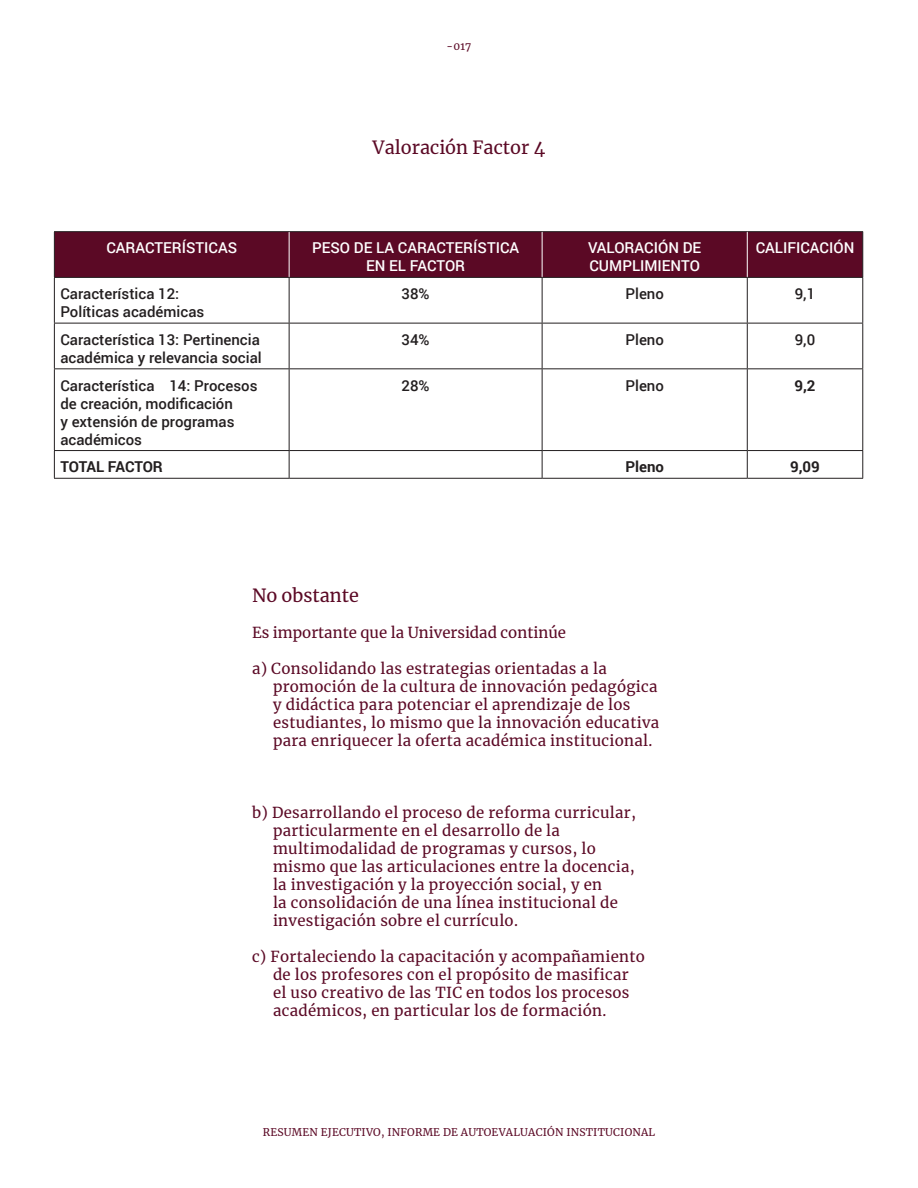
<style>
.page{position:relative;width:918px;height:1188px;background:#fff}
.page>*{position:absolute;margin:0;border:0;box-sizing:border-box;transform-origin:0 0}
.t1{font:18px "Merriweather";color:#5b0925}
.TABULADOS{font:15px/18px "Merriweather";letter-spacing:.02em;color:#5b0925}
.t2{font:500 15px/18px "Roboto";color:#231f20}
.t3{font:500 15px "Roboto";color:#fff}
.TABULADOS-2{font:15px "Merriweather";color:#5b0925}
.t4{font:700 15px "Roboto";color:#231f20}
.t5{font:10.5px "Merriweather";letter-spacing:.02em;color:#5b0925}
</style>
<div class="page">
<div style="left:55px;top:232px;width:807px;height:45px;background:#5b0925"></div>
<hr style="left:54px;top:231px;width:235px;height:1px;background:#231f20">
<hr style="left:54px;top:232px;width:1px;height:45px;background:#231f20">
<hr style="left:289px;top:231px;width:253px;height:1px;background:#231f20">
<hr style="left:542px;top:231px;width:205px;height:1px;background:#231f20">
<hr style="left:747px;top:231px;width:116px;height:1px;background:#231f20">
<hr style="left:862px;top:232px;width:1px;height:45px;background:#231f20">
<hr style="left:289px;top:232px;width:1px;height:45px;background:#fff">
<hr style="left:542px;top:232px;width:1px;height:45px;background:#fff">
<hr style="left:747px;top:232px;width:1px;height:45px;background:#fff">
<hr style="left:54px;top:277px;width:235px;height:1px;background:#231f20">
<hr style="left:54px;top:278px;width:1px;height:45px;background:#231f20">
<hr style="left:289px;top:277px;width:253px;height:1px;background:#231f20">
<hr style="left:289px;top:278px;width:1px;height:45px;background:#231f20">
<hr style="left:542px;top:277px;width:205px;height:1px;background:#231f20">
<hr style="left:542px;top:278px;width:1px;height:45px;background:#231f20">
<hr style="left:747px;top:277px;width:116px;height:1px;background:#231f20">
<hr style="left:747px;top:278px;width:1px;height:45px;background:#231f20">
<hr style="left:862px;top:278px;width:1px;height:45px;background:#231f20">
<hr style="left:54px;top:323px;width:235px;height:1px;background:#231f20">
<hr style="left:54px;top:323px;width:1px;height:45px;background:#231f20">
<hr style="left:289px;top:323px;width:253px;height:1px;background:#231f20">
<hr style="left:289px;top:323px;width:1px;height:45px;background:#231f20">
<hr style="left:542px;top:323px;width:205px;height:1px;background:#231f20">
<hr style="left:542px;top:323px;width:1px;height:45px;background:#231f20">
<hr style="left:747px;top:323px;width:116px;height:1px;background:#231f20">
<hr style="left:747px;top:323px;width:1px;height:45px;background:#231f20">
<hr style="left:862px;top:323px;width:1px;height:45px;background:#231f20">
<hr style="left:54px;top:368px;width:235px;height:1px;background:#231f20">
<hr style="left:54px;top:369px;width:1px;height:81px;background:#231f20">
<hr style="left:289px;top:368px;width:253px;height:1px;background:#231f20">
<hr style="left:289px;top:369px;width:1px;height:81px;background:#231f20">
<hr style="left:542px;top:368px;width:205px;height:1px;background:#231f20">
<hr style="left:542px;top:369px;width:1px;height:81px;background:#231f20">
<hr style="left:747px;top:368px;width:116px;height:1px;background:#231f20">
<hr style="left:747px;top:369px;width:1px;height:81px;background:#231f20">
<hr style="left:862px;top:369px;width:1px;height:81px;background:#231f20">
<hr style="left:54px;top:450px;width:235px;height:1px;background:#231f20">
<svg style="left:54px;top:451px;width:1px;height:27px"></svg>
<hr style="left:289px;top:450px;width:253px;height:1px;background:#231f20">
<svg style="left:289px;top:451px;width:1px;height:27px"></svg>
<hr style="left:542px;top:450px;width:205px;height:1px;background:#231f20">
<svg style="left:542px;top:451px;width:1px;height:27px"></svg>
<hr style="left:747px;top:450px;width:116px;height:1px;background:#231f20">
<svg style="left:747px;top:451px;width:1px;height:27px"></svg>
<svg style="left:862px;top:451px;width:1px;height:27px"></svg>
<hr style="left:54px;top:478px;width:235px;height:1px;background:#231f20">
<hr style="left:289px;top:478px;width:253px;height:1px;background:#231f20">
<hr style="left:542px;top:478px;width:205px;height:1px;background:#231f20">
<hr style="left:747px;top:478px;width:116px;height:1px;background:#231f20">
<p class="t5" style="left:447px;top:39px;width:26px">-017</p>
<p class="t1" style="left:373px;top:135px;width:174px">Valoración Factor 4</p>
<p class="t3" style="left:106px;top:238px;width:132px">CARACTERÍSTICAS</p>
<p class="t3" style="left:312px;top:238px;width:209px">PESO DE LA CARACTERÍSTICA</p>
<p class="t3" style="left:366px;top:256px;width:101px">EN EL FACTOR</p>
<p class="t3" style="left:588px;top:238px;width:115px">VALORACIÓN DE</p>
<p class="t3" style="left:589px;top:256px;width:112px">CUMPLIMIENTO</p>
<p class="t3" style="left:756px;top:238px;width:100px">CALIFICACIÓN</p>
<p class="t2" style="left:60px;top:284px;width:120px">Característica 12:</p>
<p class="t2" style="left:60px;top:302px;width:145px">Políticas académicas</p>
<p class="t2" style="left:402px;top:284px;width:30px">38%</p>
<p class="t2" style="left:625px;top:284px;width:40px">Pleno</p>
<p class="t2" style="left:795px;top:284px;width:22px">9,1</p>
<p class="t2" style="left:60px;top:330px;width:203px">Característica 13: Pertinencia académica y relevancia social</p>
<p class="t2" style="left:402px;top:330px;width:30px">34%</p>
<p class="t2" style="left:625px;top:330px;width:40px">Pleno</p>
<p class="t2" style="left:795px;top:330px;width:22px">9,0</p>
<p class="t2" style="left:60px;top:376px;width:199px">Característica 14: Procesos de creación, modificación<br>y extensión de programas académicos</p>
<p class="t2" style="left:402px;top:376px;width:30px">28%</p>
<p class="t2" style="left:625px;top:376px;width:40px">Pleno</p>
<p class="t4" style="left:794px;top:375px;width:23px">9,2</p>
<p class="t4" style="left:60px;top:456px;width:104px">TOTAL FACTOR</p>
<p class="t4" style="left:625px;top:456px;width:40px">Pleno</p>
<p class="t4" style="left:790px;top:456px;width:31px">9,09</p>
<p class="t1" style="left:252px;top:583px;width:109px">No obstante</p>
<p class="TABULADOS-2" style="left:252px;top:622px;width:316px">Es importante que la Universidad continúe</p>
<p class="TABULADOS" style="left:273px;top:659px;width:388px;text-indent:-21px">a) Consolidando las estrategias orientadas a la promoción de la cultura de innovación pedagógica y didáctica para potenciar el aprendizaje de los estudiantes, lo mismo que la innovación educativa para enriquecer la oferta académica institucional.</p>
<p class="TABULADOS" style="left:273px;top:803px;width:365px;text-indent:-21px">b) Desarrollando el proceso de reforma curricular, particularmente en el desarrollo de la multimodalidad de programas y cursos, lo mismo que las articulaciones entre la docencia, la investigación y la proyección social, y en<br>la consolidación de una línea institucional de investigación sobre el currículo.</p>
<p class="TABULADOS" style="left:273px;top:947px;width:374px;text-indent:-21px">c) Fortaleciendo la capacitación y acompañamiento de los profesores con el propósito de masificar el uso creativo de las TIC en todos los procesos académicos, en particular los de formación.</p>
<p class="t5" style="left:263px;top:1125px;width:394px">RESUMEN EJECUTIVO, INFORME DE AUTOEVALUACIÓN INSTITUCIONAL</p>
</div>
